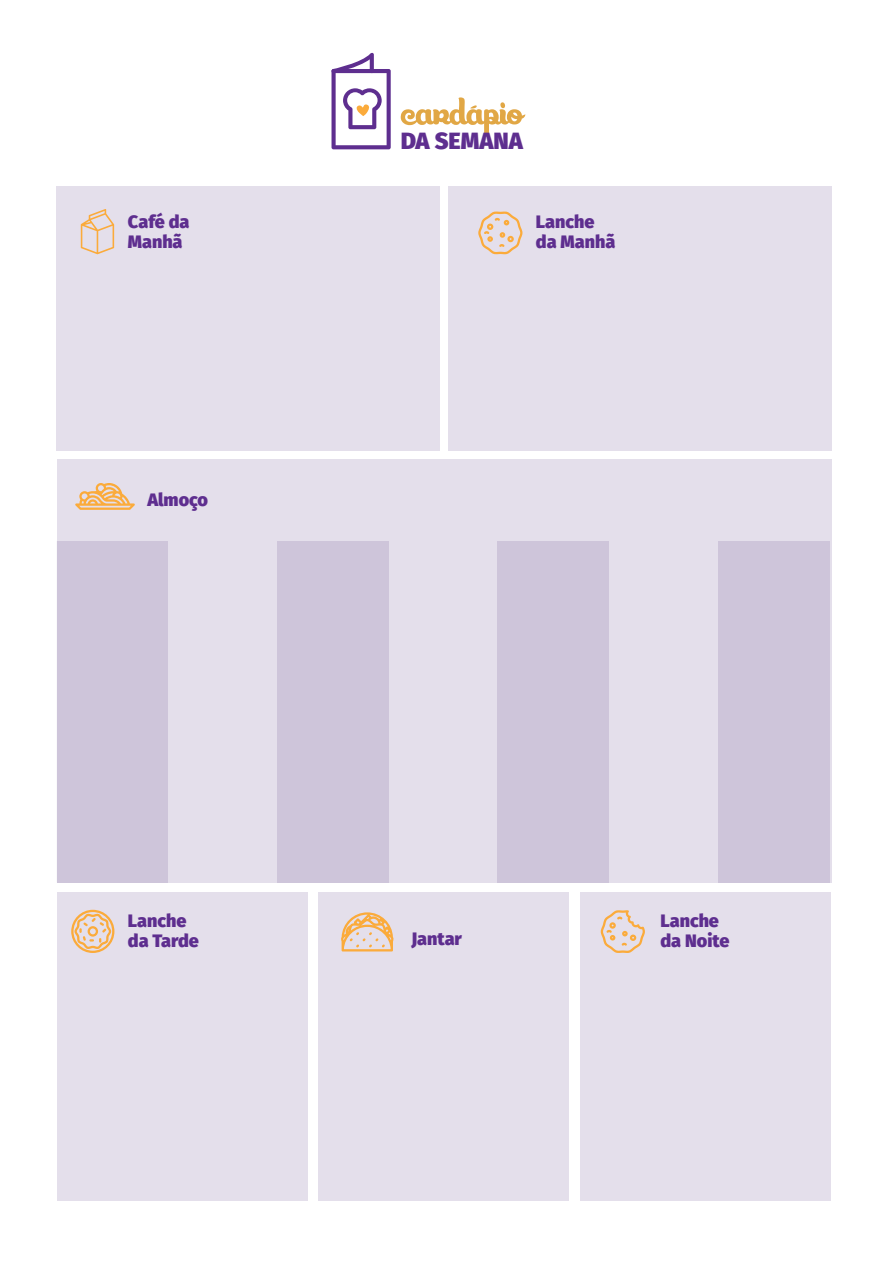
<style>
.page{position:relative;width:893px;height:1263px;background:#fff}
.page>*{position:absolute;margin:0;border:0;box-sizing:border-box;transform-origin:0 0}
.t1{font:50.55px "Limonadede Camomille";letter-spacing:-.01em;color:#e1a745}
.t2{font:800 23.4px "Fira Sans";color:#5e2e8f}
.t3{font:800 18px/19.5px "Fira Sans";color:#5e2e8f}
</style>
<div class="page">
<svg style="left:331px;top:53px;width:60px;height:96px"></svg>
<div style="left:57px;top:186px;width:383px;height:265px;background:#e4dfeb"></div>
<div style="left:448px;top:186px;width:383px;height:265px;background:#e4dfeb"></div>
<div style="left:57px;top:892px;width:251px;height:309px;background:#e4dfeb"></div>
<div style="left:318px;top:892px;width:251px;height:309px;background:#e4dfeb"></div>
<div style="left:580px;top:892px;width:251px;height:309px;background:#e4dfeb"></div>
<div style="left:57px;top:459px;width:774px;height:423px;background:#e4dfeb"></div>
<svg style="left:81px;top:209px;width:33px;height:45px"></svg>
<svg style="left:75px;top:483px;width:60px;height:27px"></svg>
<svg style="left:71px;top:910px;width:43px;height:43px"></svg>
<svg style="left:601px;top:910px;width:44px;height:43px"></svg>
<svg style="left:478px;top:211px;width:44px;height:43px"></svg>
<svg style="left:341px;top:912px;width:53px;height:39px"></svg>
<div style="left:57px;top:541px;width:111px;height:341px;background:#cec5da"></div>
<div style="left:277px;top:541px;width:112px;height:341px;background:#cec5da"></div>
<div style="left:497px;top:541px;width:111px;height:341px;background:#cec5da"></div>
<div style="left:718px;top:541px;width:111px;height:341px;background:#cec5da"></div>
<p class="t3" style="left:128px;top:212px;width:63px">Café da<br>Manhã</p>
<p class="t3" style="left:147px;top:490px;width:62px">Almoço</p>
<p class="t3" style="left:128px;top:911px;width:73px">Lanche da Tarde</p>
<h1 class="t1" style="left:402px;top:84px;width:123px">cardápio</h1>
<p class="t2" style="left:401px;top:124px;width:124px">DA SEMANA</p>
<p class="t3" style="left:536px;top:212px;width:81px">Lanche da Manhã</p>
<p class="t3" style="left:411px;top:929px;width:52px">Jantar</p>
<p class="t3" style="left:660px;top:911px;width:71px">Lanche da Noite</p>
</div>
